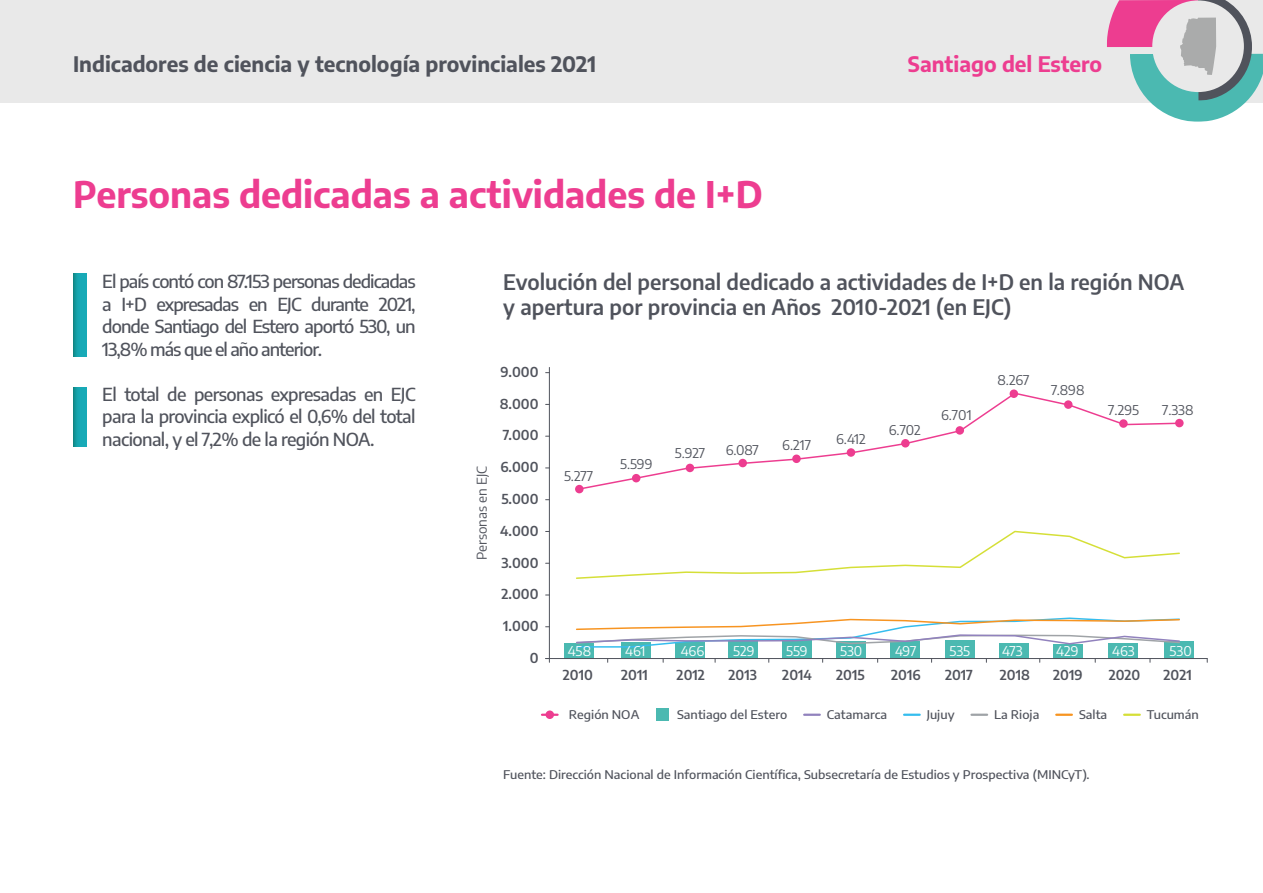
<style>
.page{position:relative;width:1263px;height:893px;background:#fff}
.page>*{position:absolute;margin:0;border:0;box-sizing:border-box;transform-origin:0 0}
.t1{font:700 36px "Encode Sans";color:#ed3d90}
.t2{font:600 21px/25.2px "Encode Sans";color:#50535c}
.t3{font:700 21px "Encode Sans";color:#50535c}
.t4{font:700 21px "Encode Sans";color:#ed3d90}
.t5{font:500 18px/22.5px "Encode Sans";letter-spacing:-.045em;color:#50535c;text-align:justify}
.t6{font:600 13.5px "Encode Sans";color:#50535c}
.t7{font:13.5px "Encode Sans";color:#50535c}
.t8{font:13.5px "Encode Sans";color:#fff}
.t9{font:500 12px "Encode Sans";color:#50535c;scale:1.05 1}
</style>
<div class="page">
<div style="left:564px;top:643px;width:30px;height:15px;background:#4bb9b1"></div>
<div style="left:621px;top:642px;width:30px;height:16px;background:#4bb9b1"></div>
<div style="left:675px;top:642px;width:30px;height:16px;background:#4bb9b1"></div>
<div style="left:728px;top:640px;width:30px;height:18px;background:#4bb9b1"></div>
<div style="left:782px;top:639px;width:29px;height:19px;background:#4bb9b1"></div>
<div style="left:836px;top:641px;width:30px;height:17px;background:#4bb9b1"></div>
<div style="left:890px;top:641px;width:30px;height:17px;background:#4bb9b1"></div>
<div style="left:945px;top:640px;width:30px;height:18px;background:#4bb9b1"></div>
<div style="left:999px;top:643px;width:30px;height:15px;background:#4bb9b1"></div>
<div style="left:1053px;top:644px;width:30px;height:14px;background:#4bb9b1"></div>
<div style="left:1108px;top:643px;width:30px;height:15px;background:#4bb9b1"></div>
<div style="left:1164px;top:641px;width:30px;height:17px;background:#4bb9b1"></div>
<svg style="left:73px;top:274px;width:13px;height:83px"></svg>
<svg style="left:73px;top:388px;width:13px;height:58px"></svg>
<hr style="left:549px;top:367px;width:1px;height:295px;background:#50535c">
<hr style="left:546px;top:658px;width:661px;height:1px;background:#50535c">
<div style="left:575px;top:485px;width:9px;height:8px;background:#ed3d90;border-radius:50%"></div>
<svg style="left:1009px;top:389px;width:9px;height:9px"></svg>
<div style="left:1175px;top:419px;width:8px;height:8px;background:#ed3d90;border-radius:50%"></div>
<svg style="left:575px;top:392px;width:606px;height:99px"></svg>
<svg style="left:576px;top:530px;width:604px;height:49px"></svg>
<div style="left:0;top:0;width:1263px;height:103px;background:#e9e9e9"></div>
<svg style="left:1107px;top:0;width:156px;height:122px"></svg>
<svg style="left:542px;top:714px;width:16px;height:2px"></svg>
<div style="left:545px;top:710px;width:9px;height:9px;background:#ed3d90;border-radius:50%"></div>
<div style="left:656px;top:709px;width:12px;height:12px;background:#4bb9b1"></div>
<svg style="left:1124px;top:714px;width:16px;height:2px"></svg>
<svg style="left:904px;top:714px;width:16px;height:2px"></svg>
<svg style="left:804px;top:714px;width:16px;height:2px"></svg>
<svg style="left:1056px;top:714px;width:16px;height:2px"></svg>
<svg style="left:971px;top:714px;width:16px;height:2px"></svg>
<svg style="left:576px;top:617px;width:604px;height:31px"></svg>
<p class="t3" style="left:73px;top:49px;width:525px">Indicadores de ciencia y tecnología provinciales 2021</p>
<p class="t4" style="left:908px;top:49px;width:196px">Santiago del Estero</p>
<h1 class="t1" style="left:73px;top:168px;width:691px">Personas dedicadas a actividades de I+D</h1>
<p class="t5" style="left:102px;top:270px;width:315px">El país contó con 87.153 personas dedicadas a I+D expresadas en EJC durante 2021, donde Santiago del Estero aportó 530, un 13,8% más que el año anterior.</p>
<p class="t5" style="left:102px;top:382px;width:315px">El total de personas expresadas en EJC para la provincia explicó el 0,6% del total nacional, y el 7,2% de la región NOA.</p>
<p class="t2" style="left:503px;top:268px;width:683px">Evolución del personal dedicado a actividades de I+D en la región NOA y apertura por provincia en Años 2010-2021 (en EJC)</p>
<p class="t7" style="left:472px;top:560px;width:96px;rotate:-90deg">Personas en EJC</p>
<p class="t6" style="left:500px;top:362px;width:40px">9.000</p>
<p class="t6" style="left:500px;top:394px;width:40px">8.000</p>
<p class="t6" style="left:503px;top:426px;width:37px">7.000</p>
<p class="t6" style="left:500px;top:457px;width:40px">6.000</p>
<p class="t6" style="left:501px;top:489px;width:39px">5.000</p>
<p class="t6" style="left:500px;top:521px;width:40px">4.000</p>
<p class="t6" style="left:501px;top:553px;width:39px">3.000</p>
<p class="t6" style="left:501px;top:584px;width:39px">2.000</p>
<p class="t6" style="left:503px;top:616px;width:37px">1.000</p>
<p class="t6" style="left:530px;top:648px;width:10px">0</p>
<p class="t7" style="left:564px;top:467px;width:31px">5.277</p>
<p class="t7" style="left:620px;top:455px;width:34px">5.599</p>
<p class="t7" style="left:675px;top:444px;width:32px">5.927</p>
<p class="t7" style="left:726px;top:440px;width:35px">6.087</p>
<p class="t7" style="left:782px;top:436px;width:30px">6.217</p>
<p class="t7" style="left:836px;top:429px;width:31px">6.412</p>
<p class="t7" style="left:889px;top:421px;width:33px">6.702</p>
<p class="t7" style="left:941px;top:406px;width:32px">6.701</p>
<p class="t7" style="left:997px;top:370px;width:34px">8.267</p>
<p class="t7" style="left:1051px;top:381px;width:35px">7.898</p>
<p class="t7" style="left:1108px;top:400px;width:32px">7.295</p>
<p class="t7" style="left:1162px;top:400px;width:33px">7.338</p>
<p class="t8" style="left:568px;top:642px;width:25px">458</p>
<p class="t8" style="left:625px;top:642px;width:22px">461</p>
<p class="t8" style="left:681px;top:642px;width:25px">466</p>
<p class="t8" style="left:733px;top:642px;width:23px">529</p>
<p class="t8" style="left:786px;top:642px;width:23px">559</p>
<p class="t8" style="left:840px;top:642px;width:24px">530</p>
<p class="t8" style="left:895px;top:642px;width:23px">497</p>
<p class="t8" style="left:950px;top:642px;width:22px">535</p>
<p class="t8" style="left:1002px;top:642px;width:22px">473</p>
<p class="t8" style="left:1056px;top:642px;width:24px">429</p>
<p class="t8" style="left:1112px;top:642px;width:24px">463</p>
<p class="t8" style="left:1169px;top:642px;width:24px">530</p>
<p class="t6" style="left:563px;top:665px;width:32px">2010</p>
<p class="t6" style="left:621px;top:665px;width:28px">2011</p>
<p class="t6" style="left:677px;top:665px;width:30px">2012</p>
<p class="t6" style="left:729px;top:665px;width:30px">2013</p>
<p class="t6" style="left:782px;top:665px;width:31px">2014</p>
<p class="t6" style="left:836px;top:665px;width:30px">2015</p>
<p class="t6" style="left:891px;top:665px;width:31px">2016</p>
<p class="t6" style="left:945px;top:665px;width:29px">2017</p>
<p class="t6" style="left:1000px;top:665px;width:32px">2018</p>
<p class="t6" style="left:1053px;top:665px;width:31px">2019</p>
<p class="t6" style="left:1109px;top:665px;width:33px">2020</p>
<p class="t6" style="left:1163px;top:665px;width:30px">2021</p>
<p class="t9" style="left:569px;top:706px;width:69px">Región NOA</p>
<p class="t9" style="left:677px;top:706px;width:106px">Santiago del Estero</p>
<p class="t9" style="left:827px;top:706px;width:59px">Catamarca</p>
<p class="t9" style="left:927px;top:706px;width:28px">Jujuy</p>
<p class="t9" style="left:994px;top:706px;width:44px">La Rioja</p>
<p class="t9" style="left:1079px;top:706px;width:28px">Salta</p>
<p class="t9" style="left:1147px;top:706px;width:51px">Tucumán</p>
<p class="t9" style="left:503px;top:766px;width:560px">Fuente: Dirección Nacional de Información Científica, Subsecretaría de Estudios y Prospectiva (MINCyT).</p>
</div>
